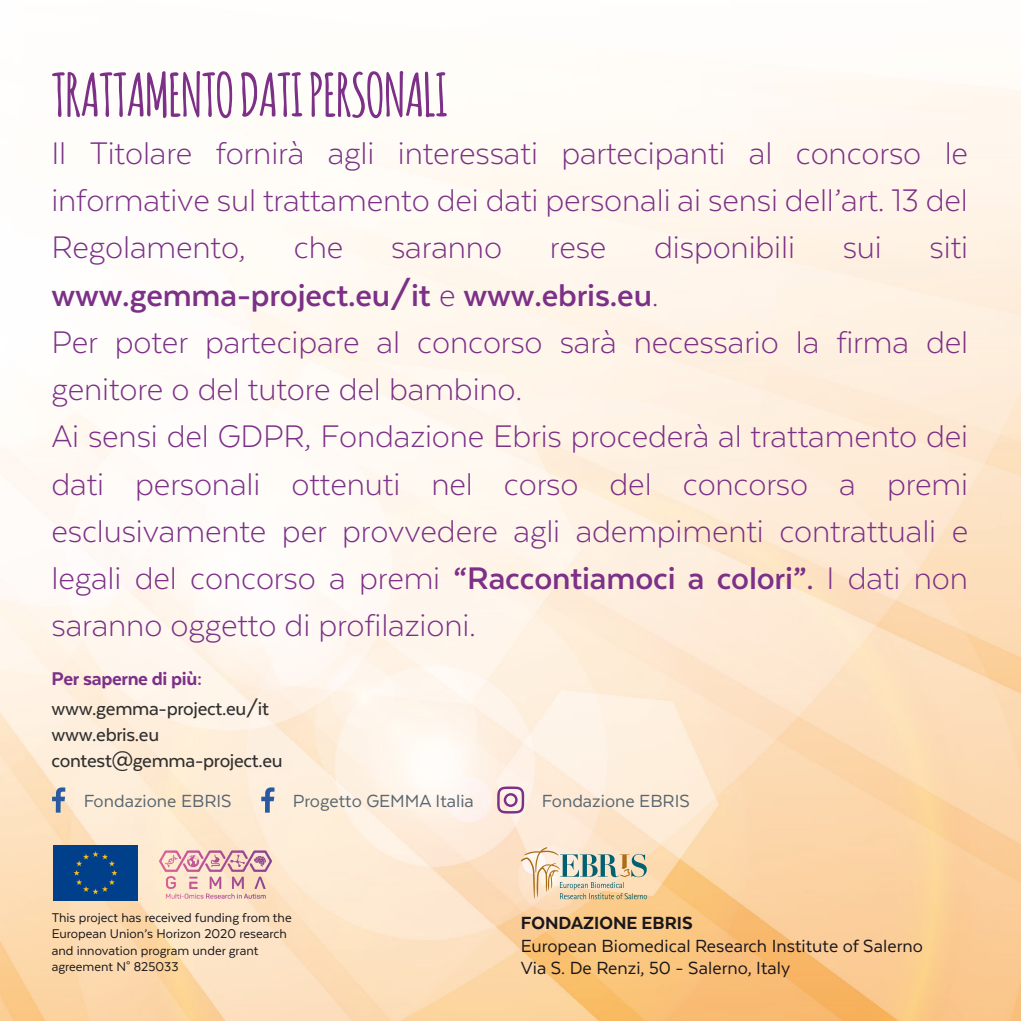
<style>
.page{position:relative;width:1021px;height:1021px;background:#fff}
.page>*{position:absolute;margin:0;border:0;box-sizing:border-box;transform-origin:0 0}
.t1{font:700 58.5px "Amatic";letter-spacing:-.005em;color:#7c3087}
.t2{font:300 36px/47.2px "Texta";letter-spacing:-.005em;color:#7c3087;text-align:justify}
.t3{font:500 21.38px/25.7px "Texta";letter-spacing:-.015em;color:#303030}
.t4{font:800 21.38px "Texta";letter-spacing:-.015em;color:#7c3087}
.t5{font:20.25px/22.5px "Texta";color:#1a171c}
.t6{font:20.25px "Texta";color:#5a6770}
.t7{font:800 20.25px "Texta";color:#1a171c}
.t8{font:14.62px/16.2px "Texta";color:#1a171c}
.s1{font-weight:700}
.s2{font-weight:500}
</style>
<div class="page">
<img style="left:0;top:69px;width:1020px;height:951px">
<svg style="left:520px;top:847px;width:127px;height:54px;background:#d7cbb2"></svg>
<svg style="left:261px;top:787px;width:13px;height:25px"></svg>
<svg style="left:52px;top:787px;width:13px;height:25px"></svg>
<svg style="left:497px;top:786px;width:27px;height:27px"></svg>
<div style="left:54px;top:845px;width:83px;height:55px;background:#00408b"></div>
<img style="left:154px;top:845px;width:123px;height:61px">
<h1 class="t1" style="left:51px;top:53px;width:397px">TRATTAMENTO DATI PERSONALI</h1>
<p class="t2" style="left:51px;top:129px;width:918px">Il Titolare fornirà agli interessati partecipanti al concorso le informative sul trattamento dei dati personali ai sensi dell’art. 13 del Regolamento,</p>
<p class="t2" style="left:294px;top:223px;width:51px">che</p>
<p class="t2" style="left:391px;top:223px;width:112px">saranno</p>
<p class="t2" style="left:550px;top:223px;width:58px">rese</p>
<p class="t2" style="left:654px;top:223px;width:142px">disponibili</p>
<p class="t2" style="left:842px;top:223px;width:41px">sui</p>
<p class="t2" style="left:929px;top:223px;width:40px">siti</p>
<p class="t2" style="left:51px;top:271px;width:918px;text-align:left"><span class="s1">www.gemma-project.eu/it</span> e <span class="s1">www.ebris.eu</span>.<br>Per poter partecipare al concorso sarà necessario la firma del genitore o del tutore del bambino.<br>Ai sensi del GDPR, Fondazione Ebris procederà al trattamento dei dati personali ottenuti nel corso del concorso a premi esclusivamente per provvedere agli adempimenti contrattuali e legali del concorso a premi <span class="s1">“Raccontiamoci a colori”</span><span class="s2">.</span> I dati non saranno oggetto di profilazioni.</p>
<p class="t4" style="left:51px;top:668px;width:152px">Per saperne di più:</p>
<p class="t3" style="left:51px;top:695px;width:219px">www.gemma-project.eu/it www.ebris.eu</p>
<p class="t3" style="left:51px;top:747px;width:233px">contest@gemma-project.eu</p>
<p class="t6" style="left:84px;top:790px;width:149px">Fondazione EBRIS</p>
<p class="t6" style="left:293px;top:790px;width:183px">Progetto GEMMA Italia</p>
<p class="t6" style="left:542px;top:790px;width:149px">Fondazione EBRIS</p>
<p class="t8" style="left:52px;top:909px;width:241px">This project has received funding from the European Union’s Horizon 2020 research and innovation program under grant agreement N° 825033</p>
<p class="t7" style="left:521px;top:912px;width:173px">FONDAZIONE EBRIS</p>
<p class="t5" style="left:521px;top:934px;width:403px">European Biomedical Research Institute of Salerno<br>Via S. De Renzi, 50 - Salerno, Italy</p>
</div>
